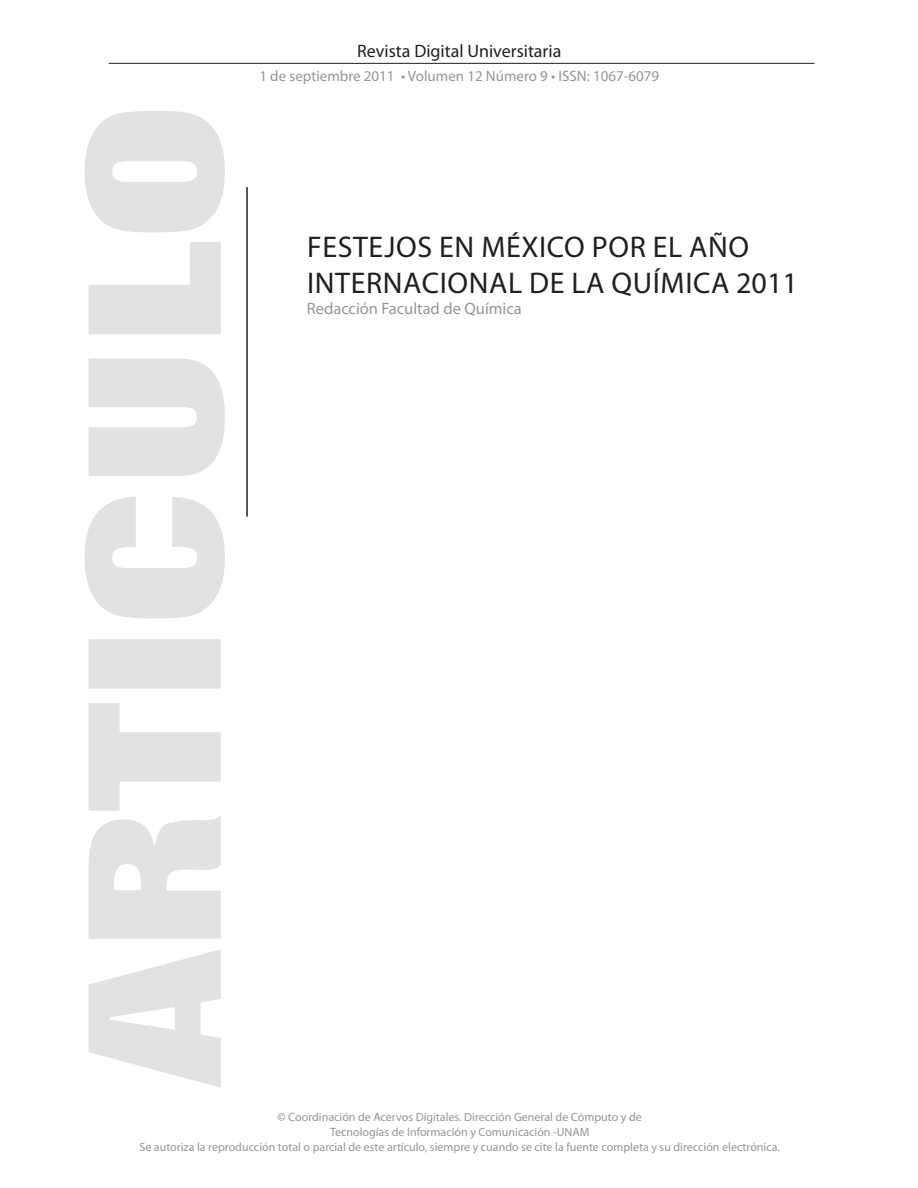
<style>
.page{position:relative;width:918px;height:1188px;background:#fff}
.page>*{position:absolute;margin:0;border:0;box-sizing:border-box;transform-origin:0 0}
.caratula_titulo{font:30px/36px "Myriad Pro";letter-spacing:.02em;color:#231f20}
.encabezados_bold{font:18px "Myriad Pro";color:#231f20}
.caratula_autor{font:16.5px "Myriad Pro";color:#939598}
.encabezados_light{font:15px "Myriad Pro";color:#939598}
.legales{font:12px "Myriad Pro";color:#939598}
.s1{color:#808285}
</style>
<div class="page">
<hr style="left:109px;top:63px;width:706px;height:1px;background:#231f20">
<svg style="left:85px;top:111px;width:140px;height:977px;fill:#e1e2e4"></svg>
<hr style="left:246px;top:187px;width:2px;height:330px;background:#231f20">
<p class="encabezados_bold" style="left:357px;top:40px;width:206px">Revista Digital Universitaria</p>
<p class="encabezados_light" style="left:259px;top:67px;width:401px">1 de septiembre 2011 • Volumen 12 Número 9 • ISSN: 1067-6079</p>
<p class="caratula_titulo" style="left:307px;top:228px;width:444px">Festejos en México por el Año<br>Internaci</p>
<p class="caratula_titulo" style="left:448px;top:264px;width:231px">onal de la Química</p>
<p class="caratula_titulo" style="left:736px;top:264px;width:63px">2011</p>
<p class="caratula_autor" style="left:307px;top:298px;width:216px">Redacción Facultad de Química</p>
<p class="legales" style="left:278px;top:1109px;width:366px"><span class="s1">©</span> Coordinación de Acervos Digitales. Dirección General de Cómputo y de</p>
<p class="legales" style="left:330px;top:1124px;width:261px">Tecnologías de Información y Comunicación -UNAM</p>
<p class="legales" style="left:139px;top:1139px;width:642px">Se autoriza la reproducción total o parcial de este artículo, siempre y cuando se cite la fuente completa y su dirección electrónica.</p>
</div>
